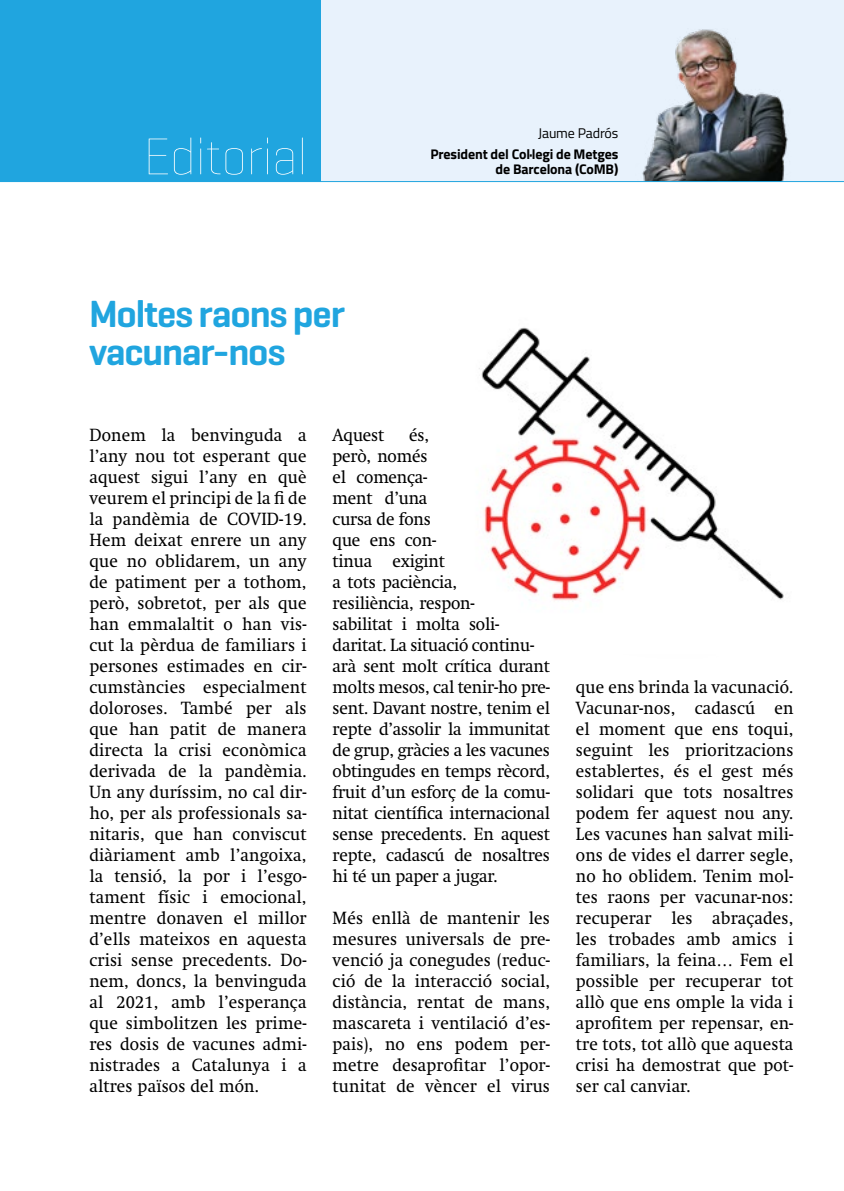
<style>
.page{position:relative;width:844px;height:1191px;background:#fff}
.page>*{position:absolute;margin:0;border:0;box-sizing:border-box;transform-origin:0 0}
.t1{font:100 52.5px "Geogrotesque";letter-spacing:-.02em;color:#fff}
.t2{font:600 38.5px/38.5px "Geogrotesque";letter-spacing:-.03em;color:#20a5df}
.t3{font:17.5px/21px "Swift";letter-spacing:-.01em;color:#000;text-align:justify;scale:.95 1}
.t4{font:700 14px/15.8px "Titillium Web";letter-spacing:-.01em;color:#000;text-align:right}
.t5{font:14px "Titillium Web";letter-spacing:-.01em;color:#000}
</style>
<div class="page">
<hr style="left:843px;top:0;width:1px;height:1191px;background:#0064a5">
<div style="left:320px;top:0;width:523px;height:181px;background:#e8f2fc"></div>
<div style="left:0;top:0;width:320px;height:181px;background:#20a5df"></div>
<img style="left:479px;top:327px;width:305px;height:274px">
<img style="left:642px;top:29px;width:146px;height:152px">
<hr style="left:0;top:181px;width:843px;height:1px;background:#20a5df">
<h1 class="t1" style="left:143px;top:124px;width:166px">Editorial</h1>
<h2 class="t2" style="left:89px;top:294px;width:257px">Moltes raons per vacunar-nos</h2>
<p class="t5" style="left:538px;top:122px;width:82px">Jaume Padrós</p>
<p class="t4" style="left:430px;top:145px;width:189px">President del Col·legi de Metges de Barcelona (CoMB)</p>
<p class="t3" style="left:89px;top:425px;width:230px">Donem la benvinguda a l’any nou tot esperant que aquest sigui l’any en què veurem el principi de la fi de la pandèmia de COVID-19.<br>Hem deixat enrere un any que no oblidarem, un any de patiment per a tothom, però, sobretot, per als que han emmalaltit o han vis&shy;cut la pèrdua de familiars i persones estimades en cir&shy;cumstàncies especialment doloroses. També per als que han patit de manera directa la crisi econòmica derivada de la pandèmia.<br>Un any duríssim, no cal dir&shy;ho, per als professionals sa&shy;nitaris, que han conviscut diàriament amb l’angoixa, la tensió, la por i l’esgo&shy;tament físic i emocional, mentre donaven el millor d’ells mateixos en aquesta crisi sense precedents. Do&shy;nem, doncs, la benvinguda al 2021, amb l’esperança que simbolitzen les prime&shy;res dosis de vacunes admi&shy;nistrades a Catalunya i a altres països del món.</p>
<p class="t3" style="left:332px;top:425px;width:56px">Aquest</p>
<p class="t3" style="left:332px;top:425px;width:230px;text-align:left;text-indent:77px">és,<br>però, només<br>el comença-<br>ment d’una<br>cursa de fons<br>que ens con-<br>tinua exigint<br>a tots paciència,<br>resiliència, respon-<br>sabilitat i molta soli&shy;daritat. La situació continu&shy;arà sent molt crítica durant molts mesos, cal tenir-ho pre&shy;sent. Davant nostre, tenim el repte d’assolir la immunitat de grup, gràcies a les vacunes obtingudes en temps rècord, fruit d’un esforç de la comu&shy;nitat científica internacional sense precedents. En aquest repte, cadascú de nosaltres hi té un paper a jugar.</p>
<p class="t3" style="left:332px;top:908px;width:230px">Més enllà de mantenir les mesures universals de pre&shy;venció ja conegudes (reduc&shy;ció de la interacció social, distància, rentat de mans, mascareta i ventilació d’es&shy;pais), no ens podem per&shy;metre desaprofitar l’opor&shy;tunitat de vèncer el virus</p>
<p class="t3" style="left:575px;top:677px;width:230px">que ens brinda la vacunació.<br>Vacunar-nos, cadascú en el moment que ens toqui, seguint les prioritzacions establertes, és el gest més solidari que tots nosaltres podem fer aquest nou any.<br>Les vacunes han salvat mili&shy;ons de vides el darrer segle, no ho oblidem. Tenim mol&shy;tes raons per vacunar-nos: recuperar les abraçades, les trobades amb amics i familiars, la feina… Fem el possible per recuperar tot allò que ens omple la vida i aprofitem per repensar, en&shy;tre tots, tot allò que aquesta crisi ha demostrat que pot&shy;ser cal canviar.</p>
</div>
